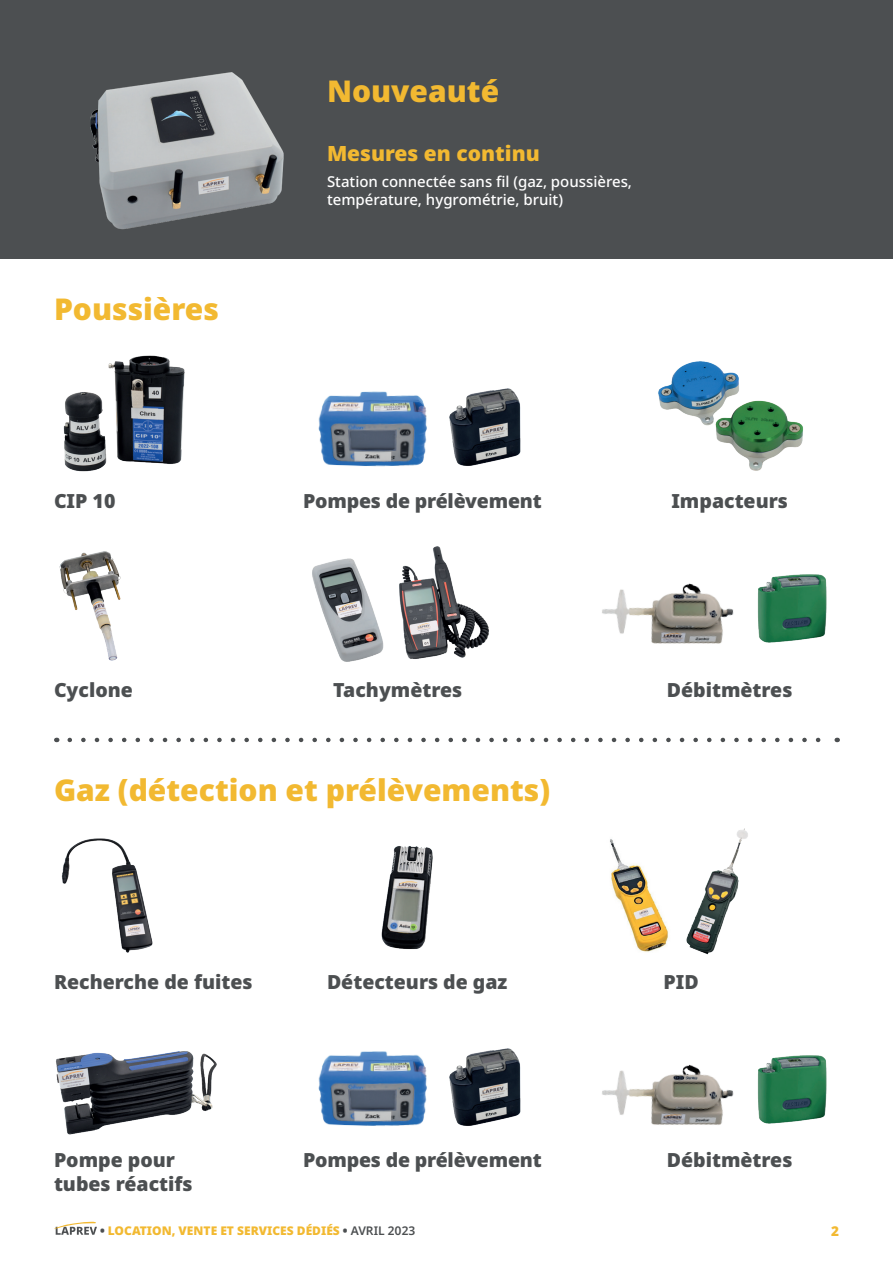
<style>
.page{position:relative;width:893px;height:1263px;background:#fff}
.page>*{position:absolute;margin:0;border:0;box-sizing:border-box;transform-origin:0 0}
.t1{font:900 30px "Noto Sans";color:#f2b931}
.t2{font:900 21px "Noto Sans";color:#f2b931}
.t3{font:900 19.5px/23.4px "Noto Sans";color:#4c4f51}
.t4{font:500 15px/18px "Noto Sans";color:#fff}
.t5{font:900 13.5px "Noto Sans";color:#f2b931}
.t6{font:900 12px "Noto Sans";color:#f2b931}
.s1{color:#4c4f51}
.s2{font-weight:600;color:#4c4f51}
</style>
<div class="page">
<svg style="left:54px;top:1222px;width:43px;height:13px"></svg>
<div style="left:0;top:0;width:893px;height:258px;background:#4c4f51"></div>
<svg style="left:70px;top:738px;width:751px;height:4px"></svg>
<img style="left:56px;top:1051px;width:161px;height:84px">
<img style="left:59px;top:551px;width:62px;height:110px">
<img style="left:312px;top:558px;width:72px;height:104px">
<img style="left:399px;top:546px;width:90px;height:113px">
<img style="left:61px;top:838px;width:92px;height:115px">
<img style="left:63px;top:355px;width:122px;height:117px">
<img style="left:90px;top:72px;width:194px;height:158px">
<img style="left:449px;top:1048px;width:72px;height:78px">
<img style="left:381px;top:846px;width:52px;height:103px">
<img style="left:318px;top:1051px;width:109px;height:75px">
<img style="left:602px;top:583px;width:132px;height:61px">
<img style="left:602px;top:1064px;width:132px;height:61px">
<img style="left:610px;top:839px;width:58px;height:113px">
<img style="left:686px;top:828px;width:62px;height:127px">
<img style="left:658px;top:361px;width:145px;height:110px">
<img style="left:757px;top:574px;width:70px;height:69px">
<img style="left:757px;top:1055px;width:70px;height:69px">
<img style="left:449px;top:388px;width:72px;height:78px">
<img style="left:318px;top:391px;width:109px;height:76px">
<h1 class="t1" style="left:327px;top:74px;width:174px">Nouveauté</h1>
<h1 class="t1" style="left:54px;top:292px;width:166px">Poussières</h1>
<p class="t2" style="left:327px;top:141px;width:214px">Mesures en continu</p>
<p class="t4" style="left:327px;top:173px;width:307px">Station connectée sans fil (gaz, poussières, température, hygrométrie, bruit)</p>
<p class="t3" style="left:54px;top:489px;width:63px">CIP 10</p>
<p class="t3" style="left:303px;top:489px;width:240px">Pompes de prélèvement</p>
<p class="t3" style="left:671px;top:489px;width:118px">Impacteurs</p>
<p class="t3" style="left:54px;top:678px;width:80px">Cyclone</p>
<p class="t3" style="left:333px;top:678px;width:130px">Tachymètres</p>
<p class="t3" style="left:667px;top:678px;width:127px">Débitmètres</p>
<h1 class="t1" style="left:54px;top:773px;width:498px">Gaz (détection et prélèvements)</h1>
<p class="t3" style="left:54px;top:970px;width:200px">Recherche de fuites</p>
<p class="t3" style="left:327px;top:970px;width:182px">Détecteurs de gaz</p>
<p class="t3" style="left:664px;top:970px;width:37px">PID</p>
<p class="t3" style="left:54px;top:1149px;width:140px">Pompe pour tubes réactifs</p>
<p class="t3" style="left:303px;top:1149px;width:240px">Pompes de prélèvement</p>
<p class="t3" style="left:667px;top:1149px;width:127px">Débitmètres</p>
<p class="t6" style="left:100px;top:1223px;width:317px"><span class="s1">•</span> LOCATION, VENTE ET SERVICES DÉDIÉS <span class="s1">•</span> <span class="s2">AVRIL 2023</span></p>
<p class="t5" style="left:831px;top:1223px;width:9px">2</p>
</div>
